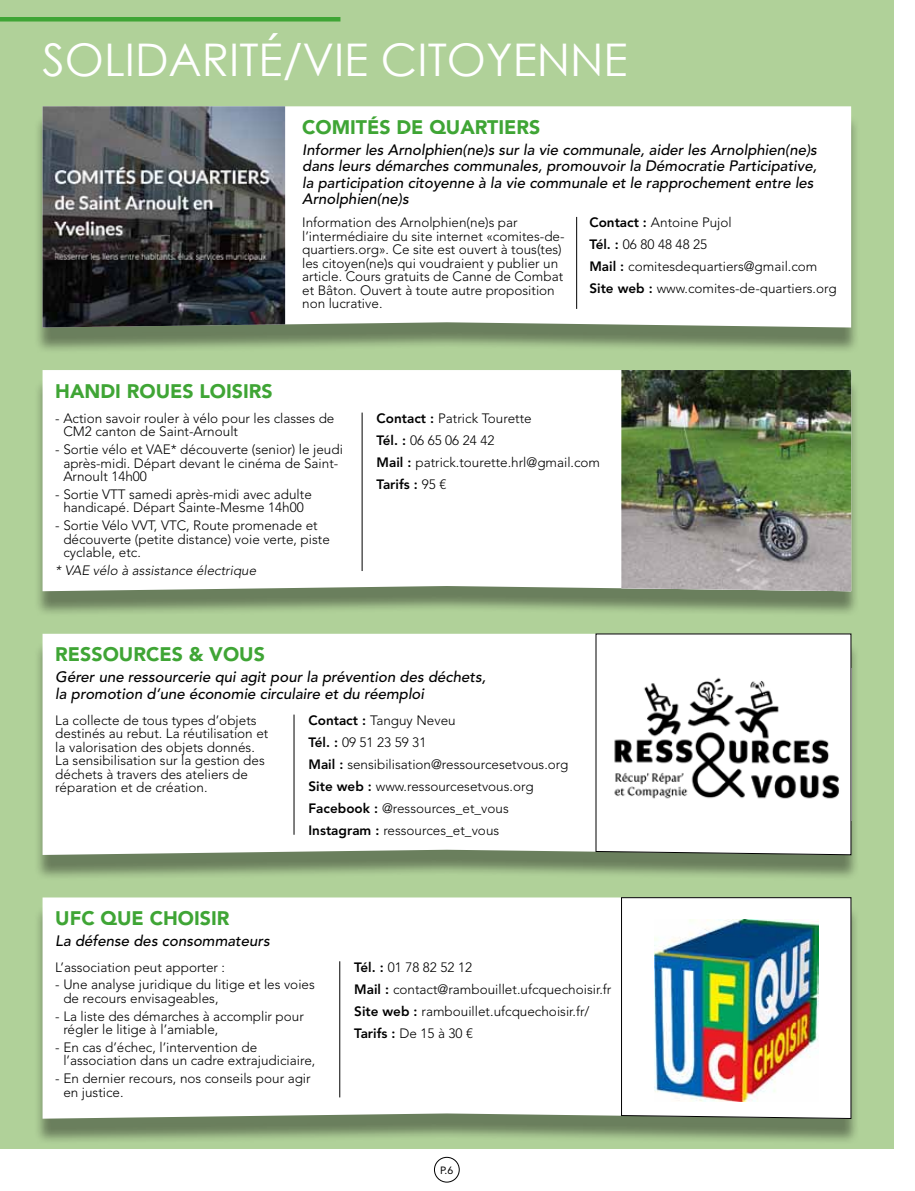
<style>
.page{position:relative;width:915px;height:1191px;background:#fff}
.page>*{position:absolute;margin:0;border:0;box-sizing:border-box;transform-origin:0 0}
.t1{font:45px "Century Gothic";color:#fff}
.t2{font:900 19.5px "Avenir LT Std";color:#3fa535}
.t3{font:italic 500 15px/16.5px "Avenir LT Std";color:#000}
.t4{font:300 13.5px/13.5px "Avenir LT Std";color:#000}
.t5{font:italic 300 13.5px "Avenir LT Std";color:#000}
.t6{font:10.5px "Avenir LT Std";color:#000}
.s1{font-weight:800}
</style>
<div class="page">
<div style="left:0;top:0;width:893px;height:1148px;background:#b0d199"></div>
<div style="left:0;top:17px;width:340px;height:5px;background:#3fa535"></div>
<div style="left:33px;top:641px;width:826px;height:240px;background:#000;opacity:.4"></div>
<div style="left:43px;top:634px;width:552px;height:221px;background:#fff"></div>
<hr style="left:293px;top:714px;width:1px;height:120px;background:#000">
<svg style="left:595px;top:633px;width:256px;height:222px;background:#dbdbdb"></svg>
<div style="left:33px;top:905px;width:826px;height:240px;background:#000;opacity:.4"></div>
<div style="left:43px;top:897px;width:578px;height:221px;background:#fff"></div>
<hr style="left:339px;top:961px;width:1px;height:136px;background:#000">
<img style="left:621px;top:897px;width:230px;height:221px">
<div style="left:434px;top:1157px;width:25px;height:25px;border:1px solid #000;border-radius:50%"></div>
<div style="left:33px;top:378px;width:826px;height:239px;background:#000;opacity:.4"></div>
<div style="left:43px;top:370px;width:578px;height:221px;background:#fff"></div>
<hr style="left:361px;top:412px;width:1px;height:159px;background:#000">
<img style="left:621px;top:370px;width:229px;height:221px">
<div style="left:33px;top:114px;width:826px;height:240px;background:#000;opacity:.4"></div>
<div style="left:285px;top:106px;width:565px;height:221px;background:#fff"></div>
<hr style="left:576px;top:217px;width:1px;height:92px;background:#000">
<img style="left:43px;top:106px;width:242px;height:221px">
<h1 class="t1" style="left:43px;top:33px;width:105px">SOLIDARIT</h1>
<h1 class="t1" style="left:258px;top:33px;width:370px">É/VIE CITOYENNE</h1>
<h2 class="t2" style="left:302px;top:115px;width:239px">COMITÉS DE QUARTIERS</h2>
<p class="t3" style="left:302px;top:141px;width:516px">Informer les Arnolphien(ne)s sur la vie communale, aider les Arnolphien(ne)s dans leurs démarches communales, promouvoir la Démocratie Participative, la participation citoyenne à la vie communale et le rapprochement entre les Arnolphien(ne)s</p>
<p class="t4" style="left:589px;top:211px;width:249px;line-height:22px"><span class="s1">Contact :</span> Antoine Pujol<br><span class="s1">Tél. :</span> 06 80 48 48 25<br><span class="s1">Mail :</span> comitesdequartiers@gmail.com<br><span class="s1">Site web :</span> www.comites-de-quartiers.org</p>
<p class="t4" style="left:302px;top:216px;width:264px">Information des Arnolphien(ne)s par l’intermédiaire du site internet «comites-de&shy;quartiers.org». Ce site est ouvert à tous(tes) les citoyen(ne)s qui voudraient y publier un article. Cours gratuits de Canne de Combat et Bâton. Ouvert à toute autre proposition non lucrative.</p>
<h2 class="t2" style="left:55px;top:379px;width:29px">HANDI</h2>
<h2 class="t2" style="left:127px;top:379px;width:42px">ROUES</h2>
<h2 class="t2" style="left:199px;top:379px;width:37px">LOISIRS</h2>
<p class="t4" style="left:63px;top:411px;width:272px;text-indent:-8px">- Action savoir rouler à vélo pour les classes de<br>CM2 canton de Saint-Arnoult</p>
<p class="t4" style="left:63px;top:443px;width:281px;text-indent:-8px">- Sortie vélo et VAE* découverte (senior) le jeudi après-midi. Départ devant le cinéma de Saint-<br>Arnoult 14h00</p>
<p class="t4" style="left:55px;top:487px;width:258px;text-align:center">- Sortie VTT samedi après-midi avec adulte handicapé. Départ Sainte-Mesme 14h00</p>
<p class="t4" style="left:63px;top:519px;width:268px;text-indent:-8px">- Sortie Vélo VVT, VTC, Route promenade et découverte (petite distance) voie verte, piste cyclable, etc.</p>
<p class="t5" style="left:55px;top:562px;width:202px">* VAE vélo à assistance électrique</p>
<p class="t4" style="left:376px;top:407px;width:225px;line-height:22px"><span class="s1">Contact :</span> Patrick Tourette<br><span class="s1">Tél. :</span> 06 65 06 24 42<br><span class="s1">Mail :</span> patrick.tourette.hrl@gmail.com<br><span class="s1">Tarifs :</span> 95 €</p>
<h2 class="t2" style="left:55px;top:642px;width:77px">RESSOURCES</h2>
<h2 class="t2" style="left:188px;top:642px;width:64px">&amp; VOUS</h2>
<p class="t3" style="left:55px;top:669px;width:432px">Gérer une ressourcerie qui agit pour la prévention des déchets, la promotion d’une économie circulaire et du réemploi</p>
<p class="t4" style="left:55px;top:713px;width:214px">La collecte de tous types d’objets destinés au rebut. La réutilisation et la valorisation des objets donnés.<br>La sensibilisation sur la gestion des déchets à travers des ateliers de réparation et de création.</p>
<p class="t4" style="left:308px;top:709px;width:261px;line-height:22px"><span class="s1">Contact :</span> Tanguy Neveu<br><span class="s1">Tél. :</span> 09 51 23 59 31<br><span class="s1">Mail :</span> sensibilisation@ressourcesetvous.org<br><span class="s1">Site web :</span> www.ressourcesetvous.org<br><span class="s1">Facebook :</span> @ressources_et_vous<br><span class="s1">Instagram :</span> ressources_et_vous</p>
<h2 class="t2" style="left:55px;top:906px;width:149px">UFC QUE CHOISIR</h2>
<p class="t3" style="left:55px;top:932px;width:216px">La défense des consommateurs</p>
<p class="t4" style="left:55px;top:960px;width:171px">L’association peut apporter :</p>
<p class="t4" style="left:63px;top:978px;width:253px;text-indent:-8px">- Une analyse juridique du litige et les voies de recours envisageables,</p>
<p class="t4" style="left:63px;top:1009px;width:242px;text-indent:-8px">- La liste des démarches à accomplir pour régler le litige à l’amiable,</p>
<p class="t4" style="left:63px;top:1040px;width:253px;text-indent:-8px">- En cas d’échec, l’intervention de l’association dans un cadre extrajudiciaire,</p>
<p class="t4" style="left:63px;top:1071px;width:249px;text-indent:-8px">- En dernier recours, nos conseils pour agir en justice.</p>
<p class="t4" style="left:354px;top:956px;width:258px;line-height:22px"><span class="s1">Tél. :</span> 01 78 82 52 12<br><span class="s1">Mail :</span> contact@rambouillet.ufcquechoisir.fr<br><span class="s1">Site web :</span> rambouillet.ufcquechoisir.fr/<br><span class="s1">Tarifs :</span> De 15 à 30 €</p>
<p class="t6" style="left:440px;top:1164px;width:15px">P.6</p>
</div>
